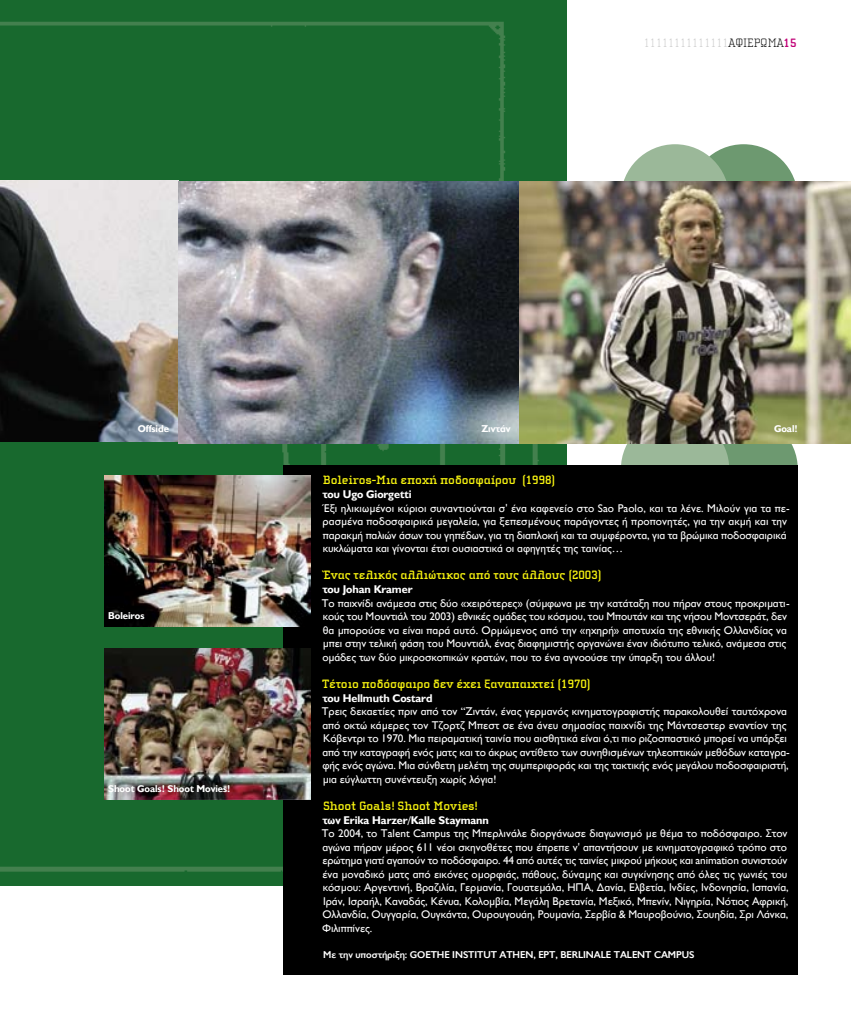
<style>
.page{position:relative;width:851px;height:1028px;background:#fff}
.page>*{position:absolute;margin:0;border:0;box-sizing:border-box;transform-origin:0 0}
.t1{font:700 12.5px "Cholla TT Slab";letter-spacing:-.005em;color:#f7f310}
.t2{font:100 12.5px "Cholla TT Slab";letter-spacing:-.005em;color:#cbcbcb}
.t3{font:11.25px/13.5px "Jeckyl TT";letter-spacing:-.005em;color:#fff}
.t4{font:700 11.25px "Jeckyl TT";letter-spacing:-.005em;color:#fff}
.t5{font:600 10px "Jeckyl TT";letter-spacing:-.005em;color:#fff}
.t6{font:700 10px "Jeckyl TT";letter-spacing:-.005em;color:#fff}
.s1{color:#000}
.s2{font-weight:700;color:#c10077}
</style>
<div class="page">
<div style="left:689px;top:144px;width:108px;height:108px;background:#6d9970;border-radius:50%"></div>
<div style="left:689px;top:415px;width:108px;height:108px;background:#6d9970;border-radius:50%"></div>
<div style="left:620px;top:144px;width:109px;height:108px;background:#9bb899;border-radius:50%"></div>
<div style="left:620px;top:415px;width:109px;height:108px;background:#9bb899;border-radius:50%"></div>
<div style="left:0;top:0;width:567px;height:886px;background:#18692e"></div>
<img style="left:0;top:181px;width:178px;height:260px">
<img style="left:178px;top:181px;width:672px;height:262px">
<div style="left:283px;top:465px;width:514px;height:509px;background:#000"></div>
<img style="left:104px;top:475px;width:206px;height:151px">
<img style="left:104px;top:648px;width:206px;height:151px">
<p class="t2" style="left:643px;top:36px;width:153px">11111111111111<span class="s1">ΑΦΙΕΡΩΜΑ</span><span class="s2">15</span></p>
<p class="t6" style="left:138px;top:423px;width:33px">Offside</p>
<p class="t6" style="left:481px;top:423px;width:31px">Ζιντάν</p>
<p class="t6" style="left:774px;top:423px;width:25px">Goal!</p>
<p class="t6" style="left:108px;top:610px;width:38px">Boleiros</p>
<p class="t6" style="left:108px;top:782px;width:124px">Shoot Goals! Shoot Movies!</p>
<p class="t1" style="left:323px;top:473px;width:234px">Boleiros-Μια εποχή ποδοσφαίρου (1998)</p>
<p class="t4" style="left:322px;top:488px;width:91px">του Ugo Giorgetti</p>
<p class="t3" style="left:322px;top:501px;width:469px">Έξι ηλικιωμένοι κύριοι συναντιούνται σ' ένα καφενείο στο Sao Paolo, και τα λένε. Μιλούν για τα πε&shy;ρασμένα ποδοσφαιρικά μεγαλεία, για ξεπεσμένους παράγοντες ή προπονητές, για την ακμή και την παρακμή παλιών άσων του γηπέδων, για τη διαπλοκή και τα συμφέροντα, για τα βρώμικα ποδοσφαιρικά κυκλώματα και γίνονται έτσι ουσιαστικά οι αφηγητές της ταινίας…</p>
<p class="t1" style="left:323px;top:568px;width:280px">Ένας τελικός αλλιώτικος από τους άλλους (2003)</p>
<p class="t4" style="left:322px;top:583px;width:92px">του Johan Kramer</p>
<p class="t3" style="left:322px;top:596px;width:469px">Το παιχνίδι ανάμεσα στις δύο «χειρότερες» (σύμφωνα με την κατάταξη που πήραν στους προκριματι&shy;κούς του Μουντιάλ του 2003) εθνικές ομάδες του κόσμου, του Μπουτάν και της νήσου Μοντσεράτ, δεν θα μπορούσε να είναι παρά αυτό. Ορμώμενος από την «ηχηρή» αποτυχία της εθνικής Ολλανδίας να μπει στην τελική φάση του Μουντιάλ, ένας διαφημιστής οργανώνει έναν ιδιότυπο τελικό, ανάμεσα στις ομάδες των δύο μικροσκοπικών κρατών, που το ένα αγνοούσε την ύπαρξη του άλλου!</p>
<p class="t1" style="left:322px;top:677px;width:270px">Τέτοιο ποδόσφαιρο δεν έχει ξαναπαιχτεί (1970)</p>
<p class="t4" style="left:322px;top:691px;width:111px">του Hellmuth Costard</p>
<p class="t3" style="left:322px;top:705px;width:469px">Τρεις δεκαετίες πριν από τον “Ζιντάν, ένας γερμανός κινηματογραφιστής παρακολουθεί ταυτόχρονα από οκτώ κάμερες τον Τζορτζ Μπεστ σε ένα άνευ σημασίας παιχνίδι της Μάντσεστερ εναντίον της Κόβεντρι το 1970. Μια πειραματική ταινία που αισθητικά είναι ό,τι πιο ριζοσπαστικό μπορεί να υπάρξει από την καταγραφή ενός ματς και το άκρως αντίθετο των συνηθισμένων τηλεοπτικών μεθόδων καταγρα&shy;φής ενός αγώνα. Μια σύνθετη μελέτη της συμπεριφοράς και της τακτικής ενός μεγάλου ποδοσφαιριστή, μια εύγλωττη συνέντευξη χωρίς λόγια!</p>
<p class="t1" style="left:323px;top:799px;width:156px">Shoot Goals! Shoot Movies!</p>
<p class="t4" style="left:322px;top:813px;width:168px">των Erika Harzer/Kalle Staymann</p>
<p class="t3" style="left:322px;top:827px;width:468px">Το 2004, το Talent Campus της Μπερλινάλε διοργάνωσε διαγωνισμό με θέμα το ποδόσφαιρο. Στον αγώνα πήραν μέρος 611 νέοι σκηνοθέτες που έπρεπε ν' απαντήσουν με κινηματογραφικό τρόπο στο ερώτημα γιατί αγαπούν το ποδόσφαιρο. 44 από αυτές τις ταινίες μικρού μήκους και animation συνιστούν ένα μοναδικό ματς από εικόνες ομορφιάς, πάθους, δύναμης και συγκίνησης από όλες τις γωνιές του κόσμου: Αργεντινή, Βραζιλία, Γερμανία, Γουατεμάλα, ΗΠΑ, Δανία, Ελβετία, Ινδίες, Ινδονησία, Ισπανία, Ιράν, Ισραήλ, Καναδάς, Κένυα, Κολομβία, Μεγάλη Βρετανία, Μεξικό, Μπενίν, Νιγηρία, Νότιος Αφρική, Ολλανδία, Ουγγαρία, Ουγκάντα, Ουρουγουάη, Ρουμανία, Σερβία &amp; Μαυροβούνιο, Σουηδία, Σρι Λάνκα, Φιλιππίνες.</p>
<p class="t5" style="left:323px;top:949px;width:372px">Με την υποστήριξη: GOETHE INSTITUT ATHEN, ΕΡΤ, BERLINALE TALENT CAMPUS</p>
</div>
